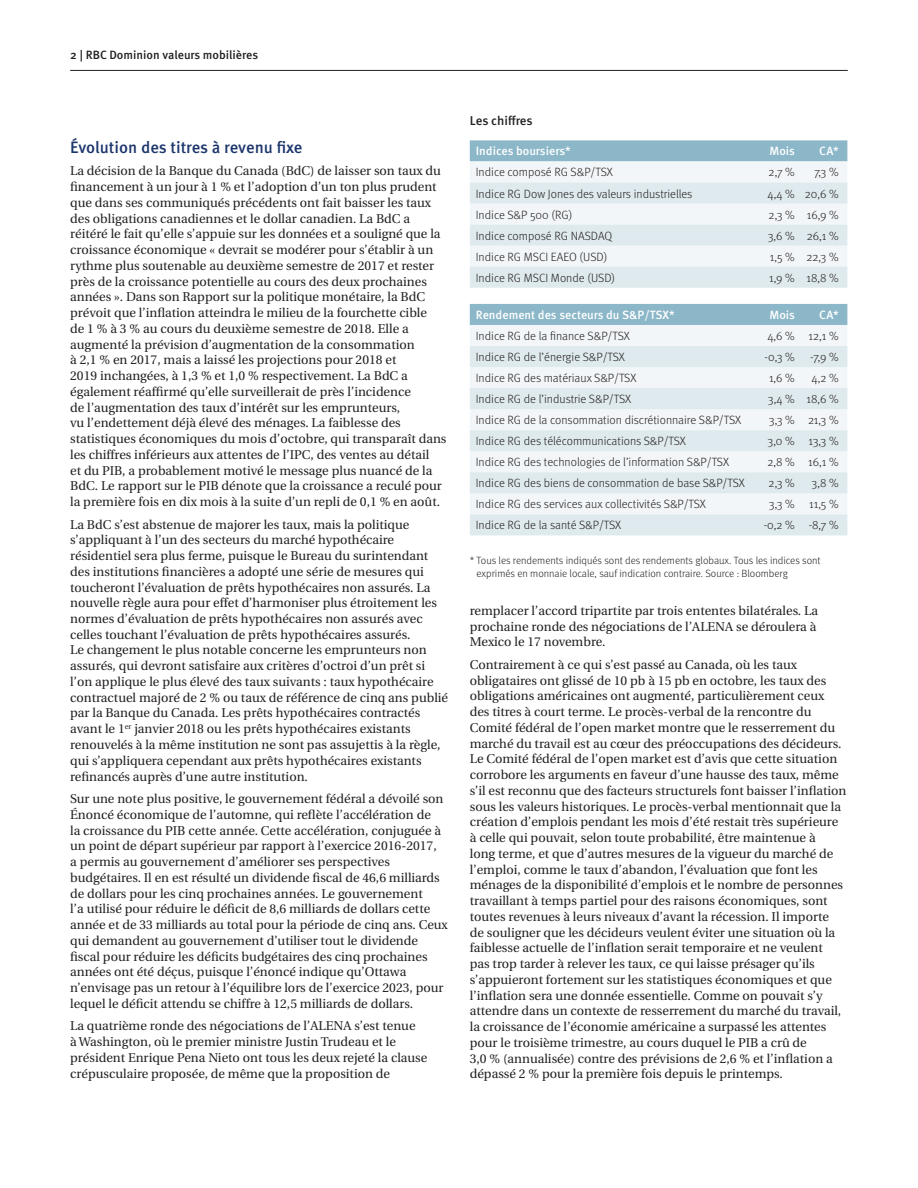
<style>
.page{position:relative;width:918px;height:1188px;background:#fff}
.page>*{position:absolute;margin:0;border:0;box-sizing:border-box;transform-origin:0 0}
.t1{font:500 16.5px "Meta OT";color:#1c366c}
.t2{font:12.75px/15.8px "Utopia";color:#231f20}
.t3{font:500 12.75px "Meta OT";letter-spacing:-.005em;color:#231f20}
.t4{font:300 12px "Meta OT";color:#231f20}
.t5{font:500 12px "Meta OT";color:#fff}
.t6{font:500 12px "Meta OT";color:#231f20}
.t7{font:300 10.5px/12.6px "Meta OT";color:#231f20}
</style>
<div class="page">
<hr style="left:70px;top:70px;width:778px;height:1px;background:#231f20">
<div style="left:470px;top:140px;width:377px;height:21px;background:#8bb7c8"></div>
<div style="left:470px;top:161px;width:377px;height:21px;background:#f2f6f8"></div>
<svg style="left:470px;top:182px;width:377px;height:353px;fill:#dfeaef"></svg>
<p class="t6" style="left:70px;top:47px;width:189px">2 | RBC Dominion valeurs mobilières</p>
<p class="t1" style="left:70px;top:137px;width:234px">Évolution des titres à revenu fixe</p>
<p class="t2" style="left:70px;top:163px;width:378px">La décision de la Banque du Canada (BdC) de laisser son taux du financement à un jour à 1 % et l’adoption d’un ton plus prudent que dans ses communiqués précédents ont fait baisser les taux des obligations canadiennes et le dollar canadien. La BdC a réitéré le fait qu’elle s’appuie sur les données et a souligné que la croissance économique « devrait se modérer pour s’établir à un rythme plus soutenable au deuxième semestre de 2017 et rester près de la croissance potentielle au cours des deux prochaines années ». Dans son Rapport sur la politique monétaire, la BdC prévoit que l’inflation atteindra le milieu de la fourchette cible<br>de 1 % à 3 % au cours du deuxième semestre de 2018. Elle a augmenté la prévision d’augmentation de la consommation<br>à 2,1 % en 2017, mais a laissé les projections pour 2018 et<br>2019 inchangées, à 1,3 % et 1,0 % respectivement. La BdC a également réaffirmé qu’elle surveillerait de près l’incidence<br>de l’augmentation des taux d’intérêt sur les emprunteurs,<br>vu l’endettement déjà élevé des ménages. La faiblesse des statistiques économiques du mois d’octobre, qui transparaît dans les chiffres inférieurs aux attentes de l’IPC, des ventes au détail<br>et du PIB, a probablement motivé le message plus nuancé de la BdC. Le rapport sur le PIB dénote que la croissance a reculé pour la première fois en dix mois à la suite d’un repli de 0,1 % en août.</p>
<p class="t2" style="left:70px;top:517px;width:380px">La BdC s’est abstenue de majorer les taux, mais la politique s’appliquant à l’un des secteurs du marché hypothécaire résidentiel sera plus ferme, puisque le Bureau du surintendant des institutions financières a adopté une série de mesures qui toucheront l’évaluation de prêts hypothécaires non assurés. La nouvelle règle aura pour effet d’harmoniser plus étroitement les normes d’évaluation de prêts hypothécaires non assurés avec celles touchant l’évaluation de prêts hypothécaires assurés.<br>Le changement le plus notable concerne les emprunteurs non assurés, qui devront satisfaire aux critères d’octroi d’un prêt si l’on applique le plus élevé des taux suivants : taux hypothécaire contractuel majoré de 2 % ou taux de référence de cinq ans publié par la Banque du Canada. Les prêts hypothécaires contractés avant le 1<sup>er</sup> janvier 2018 ou les prêts hypothécaires existants renouvelés à la même institution ne sont pas assujettis à la règle, qui s’appliquera cependant aux prêts hypothécaires existants refinancés auprès d’une autre institution.</p>
<p class="t2" style="left:70px;top:791px;width:379px">Sur une note plus positive, le gouvernement fédéral a dévoilé son Énoncé économique de l’automne, qui reflète l’accélération de<br>la croissance du PIB cette année. Cette accélération, conjuguée à un point de départ supérieur par rapport à l’exercice 2016‑2017,<br>a permis au gouvernement d’améliorer ses perspectives budgétaires. Il en est résulté un dividende fiscal de 46,6 milliards de dollars pour les cinq prochaines années. Le gouvernement<br>l’a utilisé pour réduire le déficit de 8,6 milliards de dollars cette année et de 33 milliards au total pour la période de cinq ans. Ceux qui demandent au gouvernement d’utiliser tout le dividende fiscal pour réduire les déficits budgétaires des cinq prochaines années ont été déçus, puisque l’énoncé indique qu’Ottawa n’envisage pas un retour à l’équilibre lors de l’exercice 2023, pour lequel le déficit attendu se chiffre à 12,5 milliards de dollars.</p>
<p class="t2" style="left:70px;top:1018px;width:359px">La quatrième ronde des négociations de l’ALENA s’est tenue<br>à Washington, où le premier ministre Justin Trudeau et le président Enrique Pena Nieto ont tous les deux rejeté la clause crépusculaire proposée, de même que la proposition de</p>
<p class="t3" style="left:470px;top:113px;width:64px">Les chiffres</p>
<p class="t5" style="left:476px;top:144px;width:96px">Indices boursiers*</p>
<p class="t5" style="left:769px;top:144px;width:27px">Mois</p>
<p class="t5" style="left:819px;top:144px;width:21px">CA*</p>
<p class="t4" style="left:476px;top:165px;width:139px">Indice composé RG S&amp;P/TSX</p>
<p class="t4" style="left:769px;top:165px;width:28px">2,7 %</p>
<p class="t4" style="left:814px;top:165px;width:26px">7,3 %</p>
<p class="t4" style="left:476px;top:186px;width:218px">Indice RG Dow Jones des valeurs industrielles</p>
<p class="t4" style="left:768px;top:186px;width:73px">4,4 % 20,6 %</p>
<p class="t4" style="left:476px;top:207px;width:98px">Indice S&amp;P 500 (RG)</p>
<p class="t4" style="left:769px;top:207px;width:72px">2,3 % 16,9 %</p>
<p class="t4" style="left:476px;top:228px;width:138px">Indice composé RG NASDAQ</p>
<p class="t4" style="left:768px;top:228px;width:72px">3,6 % 26,1 %</p>
<p class="t4" style="left:476px;top:250px;width:133px">Indice RG MSCI EAEO (USD)</p>
<p class="t4" style="left:770px;top:250px;width:70px">1,5 % 22,3 %</p>
<p class="t4" style="left:476px;top:271px;width:141px">Indice RG MSCI Monde (USD)</p>
<p class="t4" style="left:769px;top:271px;width:71px">1,9 % 18,8 %</p>
<p class="t5" style="left:476px;top:307px;width:200px">Rendement des secteurs du S&amp;P/TSX*</p>
<p class="t5" style="left:769px;top:307px;width:27px">Mois</p>
<p class="t5" style="left:819px;top:307px;width:21px">CA*</p>
<p class="t4" style="left:476px;top:329px;width:156px">Indice RG de la finance S&amp;P/TSX</p>
<p class="t4" style="left:767px;top:329px;width:73px">4,6 % 12,1 %</p>
<p class="t4" style="left:476px;top:350px;width:151px">Indice RG de l’énergie S&amp;P/TSX</p>
<p class="t4" style="left:765px;top:350px;width:32px">-0,3 %</p>
<p class="t4" style="left:810px;top:350px;width:30px">-7,9 %</p>
<p class="t4" style="left:476px;top:371px;width:162px">Indice RG des matériaux S&amp;P/TSX</p>
<p class="t4" style="left:769px;top:371px;width:27px">1,6 %</p>
<p class="t4" style="left:812px;top:371px;width:29px">4,2 %</p>
<p class="t4" style="left:476px;top:392px;width:157px">Indice RG de l’industrie S&amp;P/TSX</p>
<p class="t4" style="left:768px;top:392px;width:72px">3,4 % 18,6 %</p>
<p class="t4" style="left:476px;top:413px;width:267px">Indice RG de la consommation discrétionnaire S&amp;P/TSX</p>
<p class="t4" style="left:769px;top:413px;width:71px">3,3 % 21,3 %</p>
<p class="t4" style="left:476px;top:434px;width:212px">Indice RG des télécommunications S&amp;P/TSX</p>
<p class="t4" style="left:768px;top:434px;width:73px">3,0 % 13,3 %</p>
<p class="t4" style="left:476px;top:455px;width:255px">Indice RG des technologies de l’information S&amp;P/TSX</p>
<p class="t4" style="left:767px;top:455px;width:73px">2,8 % 16,1 %</p>
<p class="t4" style="left:476px;top:476px;width:271px">Indice RG des biens de consommation de base S&amp;P/TSX</p>
<p class="t4" style="left:769px;top:476px;width:28px">2,3 %</p>
<p class="t4" style="left:812px;top:476px;width:29px">3,8 %</p>
<p class="t4" style="left:476px;top:497px;width:232px">Indice RG des services aux collectivités S&amp;P/TSX</p>
<p class="t4" style="left:769px;top:497px;width:71px">3,3 % 11,5 %</p>
<p class="t4" style="left:476px;top:518px;width:147px">Indice RG de la santé S&amp;P/TSX</p>
<p class="t4" style="left:764px;top:518px;width:76px">-0,2 % -8,7 %</p>
<p class="t7" style="left:477px;top:555px;width:346px;text-indent:-7px">* Tous les rendements indiqués sont des rendements globaux. Tous les indices sont exprimés en monnaie locale, sauf indication contraire. Source : Bloomberg</p>
<p class="t2" style="left:470px;top:603px;width:350px">remplacer l’accord tripartite par trois ententes bilatérales. La prochaine ronde des négociations de l’ALENA se déroulera à<br>Mexico le 17 novembre.</p>
<p class="t2" style="left:470px;top:657px;width:378px">Contrairement à ce qui s’est passé au Canada, où les taux obligataires ont glissé de 10 pb à 15 pb en octobre, les taux des obligations américaines ont augmenté, particulièrement ceux des titres à court terme. Le procès-verbal de la rencontre du Comité fédéral de l’open market montre que le resserrement du marché du travail est au cœur des préoccupations des décideurs.<br>Le Comité fédéral de l’open market est d’avis que cette situation corrobore les arguments en faveur d’une hausse des taux, même s’il est reconnu que des facteurs structurels font baisser l’inflation sous les valeurs historiques. Le procès-verbal mentionnait que la création d’emplois pendant les mois d’été restait très supérieure à celle qui pouvait, selon toute probabilité, être maintenue à<br>long terme, et que d’autres mesures de la vigueur du marché de l’emploi, comme le taux d’abandon, l’évaluation que font les ménages de la disponibilité d’emplois et le nombre de personnes travaillant à temps partiel pour des raisons économiques, sont toutes revenues à leurs niveaux d’avant la récession. Il importe<br>de souligner que les décideurs veulent éviter une situation où la faiblesse actuelle de l’inflation serait temporaire et ne veulent<br>pas trop tarder à relever les taux, ce qui laisse présager qu’ils s’appuieront fortement sur les statistiques économiques et que l’inflation sera une donnée essentielle. Comme on pouvait s’y attendre dans un contexte de resserrement du marché du travail, la croissance de l’économie américaine a surpassé les attentes pour le troisième trimestre, au cours duquel le PIB a crû de<br>3,0 % (annualisée) contre des prévisions de 2,6 % et l’inflation a dépassé 2 % pour la première fois depuis le printemps.</p>
</div>
